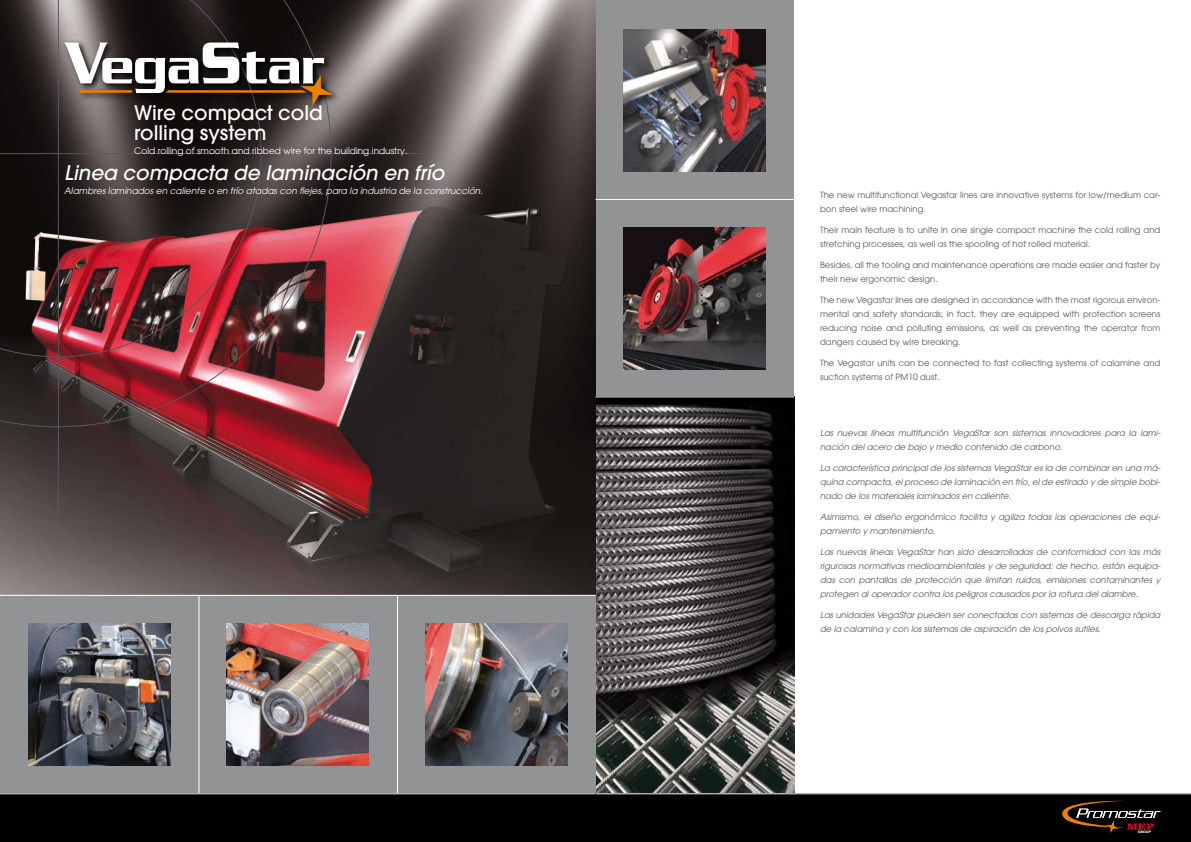
<style>
.page{position:relative;width:1191px;height:842px;background:#fff}
.page>*{position:absolute;margin:0;border:0;box-sizing:border-box;transform-origin:0 0}
.t1{font:italic 500 20px "Avant Garde";color:#fff}
.t2{font:500 20px/20px "Avant Garde";color:#fff}
.t3{font:italic 9px "Avant Garde";color:#fff}
.t4{font:9px "Avant Garde";color:#fff}
.t5{font:italic 8.5px/14px "Avant Garde";color:#58585a}
.t6{font:8.5px/14px "Avant Garde";color:#58585a}
</style>
<div class="page">
<div style="left:595px;top:0;width:199px;height:794px;background:#929395"></div>
<img style="left:595px;top:397px;width:199px;height:396px">
<img style="left:0;top:0;width:595px;height:595px">
<hr style="left:595px;top:396px;width:199px;height:1px;background:#fff">
<div style="left:0;top:595px;width:595px;height:199px;background:#929395"></div>
<img style="left:425px;top:624px;width:142px;height:141px">
<img style="left:227px;top:624px;width:142px;height:141px">
<img style="left:28px;top:624px;width:142px;height:141px">
<hr style="left:0;top:595px;width:595px;height:1px;background:#fff">
<hr style="left:198px;top:595px;width:1px;height:199px;background:#fff">
<hr style="left:397px;top:595px;width:1px;height:199px;background:#fff">
<img style="left:624px;top:29px;width:141px;height:142px">
<img style="left:624px;top:228px;width:141px;height:142px">
<hr style="left:595px;top:199px;width:199px;height:1px;background:#fff">
<img style="left:0;top:0;width:433px;height:528px">
<svg style="left:61px;top:39px;width:280px;height:75px;background:#433d3b"></svg>
<svg style="left:64px;top:43px;width:269px;height:63px"></svg>
<div style="left:595px;top:793px;width:596px;height:49px;background:#000"></div>
<hr style="left:595px;top:793px;width:596px;height:1px;background:#fff">
<svg style="left:1062px;top:801px;width:98px;height:32px"></svg>
<div style="left:0;top:793px;width:595px;height:49px;background:#000"></div>
<hr style="left:0;top:793px;width:595px;height:1px;background:#fff">
<h1 class="t2" style="left:134px;top:102px;width:190px">Wire compact cold rolling system</h1>
<p class="t4" style="left:134px;top:145px;width:275px">Cold rolling of smooth and ribbed wire for the building industry.</p>
<h1 class="t1" style="left:64px;top:160px;width:382px">Linea compacta de laminación en frío</h1>
<p class="t3" style="left:64px;top:185px;width:420px">Alambres laminados en caliente o en frío atadas con flejes, para la industria de la construcción.</p>
<p class="t6" style="left:820px;top:187px;width:342px">The new multifunctional Vegastar lines are innovative systems for low/medium car&shy;bon steel wire machining.</p>
<p class="t6" style="left:820px;top:222px;width:342px">Their main feature is to unite in one single compact machine the cold rolling and stretching processes, as well as the spooling of hot rolled material.</p>
<p class="t6" style="left:820px;top:257px;width:342px">Besides, all the tooling and maintenance operations are made easier and faster by their new ergonomic design.</p>
<p class="t6" style="left:820px;top:292px;width:342px;text-align:justify">The new Vegastar lines are designed in accordance with the most rigorous environ&shy;mental and safety standards; in fact, they are equipped with protection screens reducing noise and polluting emissions, as well as preventing the operator from dangers caused by wire breaking.</p>
<p class="t6" style="left:820px;top:355px;width:342px">The Vegastar units can be connected to fast collecting systems of calamine and suction systems of PM10 dust.</p>
<p class="t5" style="left:820px;top:425px;width:342px">Las nuevas líneas multifunción VegaStar son sistemas innovadores para la lami&shy;nación del acero de bajo y medio contenido de carbono.</p>
<p class="t5" style="left:820px;top:460px;width:342px;text-align:justify">La característica principal de los sistemas VegaStar es la de combinar en una má&shy;quina compacta, el proceso de laminación en frío, el de estirado y de simple bobi&shy;nado de los materiales laminados en caliente.</p>
<p class="t5" style="left:820px;top:509px;width:342px">Asimismo, el diseño ergonómico facilita y agiliza todas las operaciones de equi&shy;pamiento y mantenimiento.</p>
<p class="t5" style="left:820px;top:544px;width:342px;text-align:justify">Las nuevas líneas VegaStar han sido desarrolladas de conformidad con las más rigurosas normativas medioambientales y de seguridad; de hecho, están equipa&shy;das con pantallas de protección que limitan ruidos, emisiones contaminantes y protegen al operador contra los peligros causados por la rotura del alambre.</p>
<p class="t5" style="left:820px;top:607px;width:342px">Las unidades VegaStar pueden ser conectadas con sistemas de descarga rápida de la calamina y con los sistemas de aspiración de los polvos sutiles.</p>
</div>
